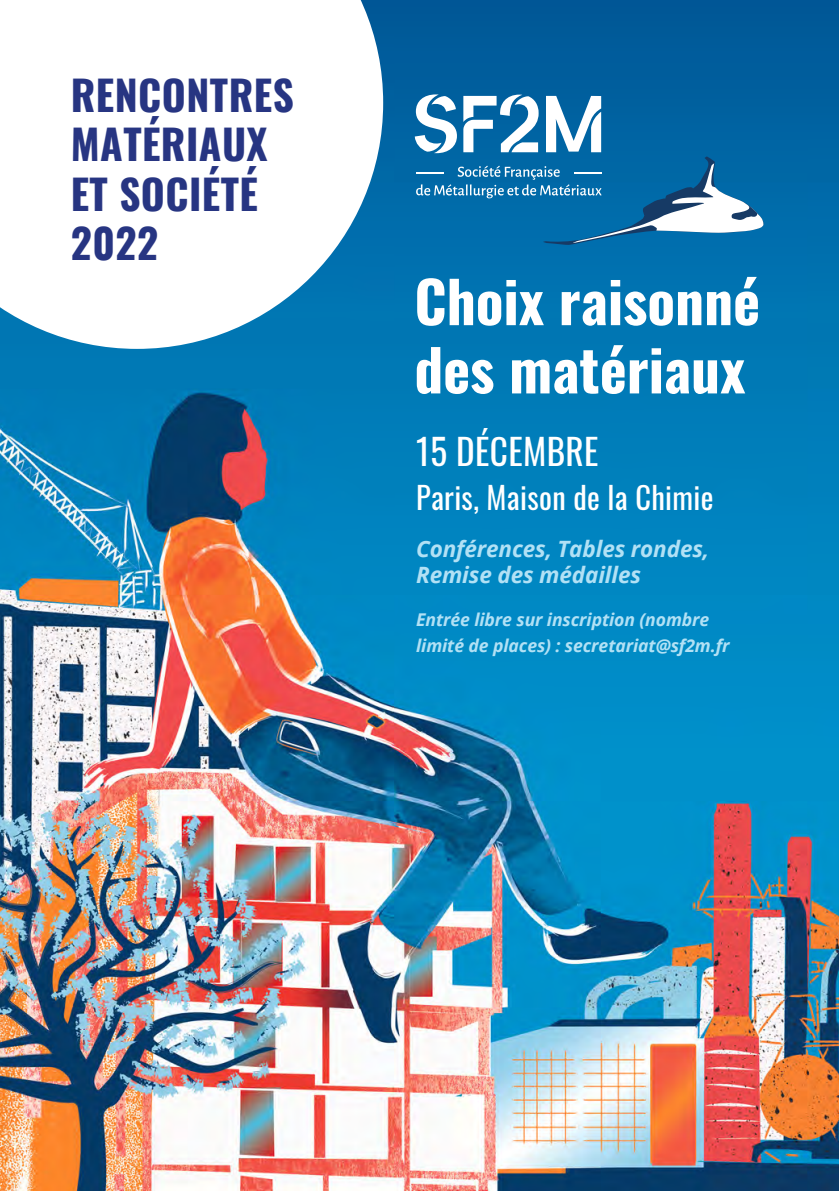
<style>
.page{position:relative;width:839px;height:1191px;background:#fff}
.page>*{position:absolute;margin:0;border:0;box-sizing:border-box;transform-origin:0 0}
.t1{font:700 57.2px/68.2px "Oswald";color:#fff}
.t2{font:700 41.2px/49.2px "Oswald";letter-spacing:.01em;color:#273582}
.t3{font:35.2px "Oswald";letter-spacing:.01em;color:#fff}
.t4{font:30.4px "Oswald";letter-spacing:.01em;color:#fff}
.t5{font:italic 700 22.6px/26.4px "Open Sans";letter-spacing:-.005em;color:#b2e1f5}
.t6{font:italic 700 17.6px/26.4px "Open Sans";letter-spacing:-.005em;color:#b2e1f5}
</style>
<div class="page">
<img style="left:0;top:0;width:838px;height:1191px">
<svg style="left:0;top:0;width:383px;height:349px"></svg>
<svg style="left:415px;top:94px;width:348px;height:151px"></svg>
<h2 class="t2" style="left:71px;top:69px;width:224px">RENCONTRES<br>MATÉRIAUX<br>ET SOCIÉTÉ<br>2022</h2>
<h1 class="t1" style="left:414px;top:265px;width:347px">Choix raisonné des matériaux</h1>
<h3 class="t3" style="left:416px;top:424px;width:184px">15 DÉCEMBRE</h3>
<h3 class="t4" style="left:416px;top:474px;width:299px">Paris, Maison de la Chimie</h3>
<p class="t5" style="left:416px;top:535px;width:294px">Conférences, Tables rondes,<br>Remise des médailles</p>
<p class="t6" style="left:416px;top:606px;width:315px">Entrée libre sur inscription (nombre limité de places) : secretariat@sf2m.fr</p>
</div>
